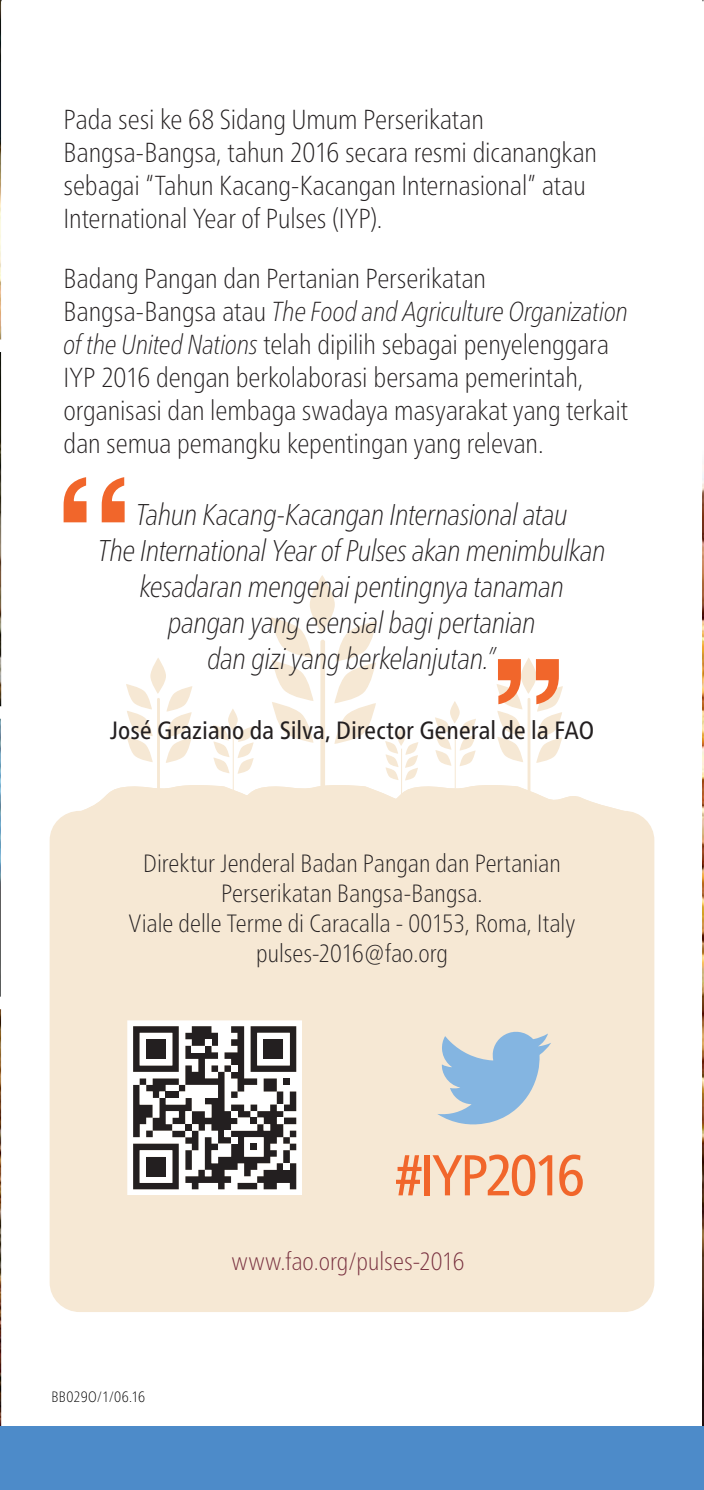
<style>
.page{position:relative;width:704px;height:1490px;background:#fff}
.page>*{position:absolute;margin:0;border:0;box-sizing:border-box;transform-origin:0 0}
.t1{font:condensed 57.5px "Frutiger Neue LTCYR";letter-spacing:-.06em;color:#f1662b}
.t2{font:italic 100 condensed 30px/36px "Frutiger Neue LTCYR";letter-spacing:-.01em;color:#231f20;text-align:center}
.t3{font:100 condensed 27.5px/33px "Frutiger Neue LTCYR";color:#231f20}
.t4{font:100 condensed 25px/30px "Frutiger Neue LTCYR";color:#231f20;text-align:center}
.t5{font:condensed 25px "Frutiger Neue LTCYR";color:#231f20}
.t6{font:100 condensed 25px "Frutiger Neue LTCYR";letter-spacing:.005em;color:#78303f}
.t7{font:100 condensed 15px "Frutiger Neue LTCYR";letter-spacing:.02em;color:#000}
.s1{font-style:italic}
</style>
<div class="page">
<img style="left:703px;top:464px;width:1px;height:963px">
<img style="left:0;top:360px;width:1px;height:1067px">
<img style="left:0;top:0;width:1px;height:255px">
<svg style="left:0;top:255px;width:2px;height:105px"></svg>
<svg style="left:0;top:699px;width:2px;height:59px"></svg>
<svg style="left:0;top:989px;width:2px;height:131px"></svg>
<div style="left:50px;top:811px;width:604px;height:501px;background:#f6e8d4;border-radius:30px"></div>
<svg style="left:310px;top:575px;width:25px;height:58px"></svg>
<svg style="left:437px;top:1032px;width:114px;height:92px"></svg>
<div style="left:0;top:1427px;width:704px;height:63px;background:#4d8bc9"></div>
<svg style="left:81px;top:617px;width:543px;height:194px"></svg>
<svg style="left:64px;top:477px;width:61px;height:45px"></svg>
<svg style="left:127px;top:1020px;width:175px;height:175px;background:#a09e9e"></svg>
<div style="left:250px;top:1118px;width:7px;height:6px;background:#231f20"></div>
<div style="left:166px;top:1091px;width:13px;height:7px;background:#231f20"></div>
<div style="left:185px;top:1124px;width:7px;height:7px;background:#231f20"></div>
<div style="left:146px;top:1039px;width:20px;height:20px;background:#231f20"></div>
<div style="left:264px;top:1039px;width:19px;height:20px;background:#231f20"></div>
<div style="left:146px;top:1157px;width:20px;height:19px;background:#231f20"></div>
<p class="t3" style="left:64px;top:103px;width:535px">Pada sesi ke 68 Sidang Umum Perserikatan Bangsa-Bangsa, tahun 2016 secara resmi dicanangkan sebagai “Tahun Kacang-Kacangan Internasional” atau International Year of Pulses (IYP).</p>
<p class="t3" style="left:64px;top:262px;width:566px">Badang Pangan dan Pertanian Perserikatan Bangsa-Bangsa atau <span class="s1">The Food and Agriculture Organization of the United Nations</span> telah dipilih sebagai penyelenggara IYP 2016 dengan berkolaborasi bersama pemerintah, organisasi dan lembaga swadaya masyarakat yang terkait dan semua pemangku kepentingan yang relevan.</p>
<p class="t2" style="left:98px;top:497px;width:509px">Tahun Kacang-Kacangan Internasional atau<br>The International Year of Pulses akan menimbulkan kesadaran mengenai pentingnya tanaman pangan yang esensial bagi pertanian<br>dan gizi yang berkelanjutan.”</p>
<p class="t5" style="left:110px;top:716px;width:486px">José Graziano da Silva, Director General de la FAO</p>
<p class="t4" style="left:129px;top:848px;width:447px">Direktur Jenderal Badan Pangan dan Pertanian Perserikatan Bangsa-Bangsa.<br>Viale delle Terme di Caracalla - 00153, Roma, Italy pulses-2016@fao.org</p>
<h1 class="t1" style="left:395px;top:1141px;width:192px">#IYP2016</h1>
<p class="t7" style="left:51px;top:1388px;width:95px">BB029O/1/06.16</p>
<p class="t6" style="left:232px;top:1247px;width:234px">www.fao.org/pulses-2016</p>
</div>
